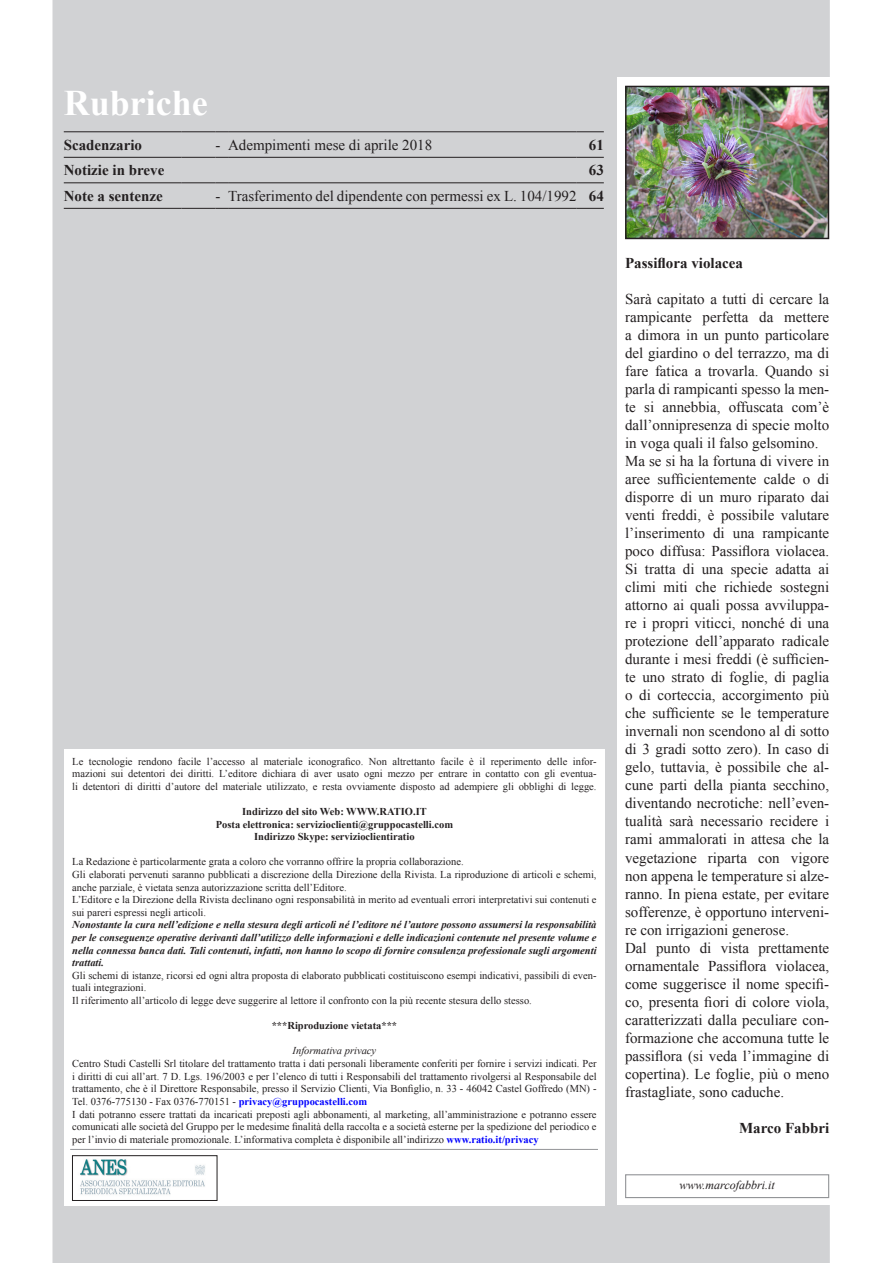
<style>
.page{position:relative;width:893px;height:1263px;background:#fff}
.page>*{position:absolute;margin:0;border:0;box-sizing:border-box;transform-origin:0 0}
.t1{font:700 36px "Times New Roman";color:#fff}
.t2{font:15px/18px "Times New Roman";color:#231f20;text-align:justify}
.t3{font:700 15px "Times New Roman";color:#231f20}
.t4{font:italic 12px "Times New Roman";color:#231f20}
.t5{font:10.5px/12.6px "Times New Roman";color:#231f20}
.t6{font:italic 700 10.5px/12.6px "Times New Roman";color:#231f20;text-align:justify}
.t7{font:700 10.5px/12.6px "Times New Roman";color:#231f20;text-align:center}
.t8{font:italic 10.5px "Times New Roman";color:#231f20}
.s1{font-weight:700;color:#00f}
</style>
<div class="page">
<div style="left:52px;top:0;width:778px;height:1263px;background:#d1d2d4"></div>
<div style="left:617px;top:77px;width:225px;height:1128px;background:#fff"></div>
<div style="left:65px;top:749px;width:540px;height:456px;background:#fff"></div>
<hr style="left:70px;top:1149px;width:528px;height:1px;background:#939598">
<img style="left:80px;top:1159px;width:125px;height:36px">
<div style="left:72px;top:1155px;width:145px;height:46px;border:1px solid #231f20"></div>
<div style="left:625px;top:1174px;width:204px;height:24px;border:1px solid #939598"></div>
<svg style="left:215px;top:157px;width:13px;height:1px"></svg>
<hr style="left:228px;top:157px;width:349px;height:1px;background:#231f20">
<hr style="left:64px;top:132px;width:117px;height:1px;background:#231f20">
<hr style="left:181px;top:132px;width:34px;height:1px;background:#231f20">
<svg style="left:215px;top:132px;width:13px;height:1px"></svg>
<hr style="left:228px;top:132px;width:349px;height:1px;background:#231f20">
<svg style="left:577px;top:132px;width:27px;height:1px"></svg>
<hr style="left:64px;top:157px;width:117px;height:1px;background:#231f20">
<hr style="left:181px;top:157px;width:34px;height:1px;background:#231f20">
<svg style="left:577px;top:157px;width:27px;height:1px"></svg>
<hr style="left:64px;top:183px;width:117px;height:1px;background:#231f20">
<hr style="left:181px;top:183px;width:34px;height:1px;background:#231f20">
<svg style="left:215px;top:183px;width:13px;height:1px"></svg>
<hr style="left:228px;top:183px;width:349px;height:1px;background:#231f20">
<svg style="left:577px;top:183px;width:27px;height:1px"></svg>
<hr style="left:64px;top:208px;width:117px;height:1px;background:#231f20">
<hr style="left:181px;top:208px;width:34px;height:1px;background:#231f20">
<svg style="left:215px;top:208px;width:13px;height:1px"></svg>
<hr style="left:228px;top:208px;width:349px;height:1px;background:#231f20">
<svg style="left:577px;top:208px;width:27px;height:1px"></svg>
<img style="left:627px;top:88px;width:200px;height:149px">
<div style="left:625px;top:86px;width:204px;height:153px;border:1px solid #231f20"></div>
<p class="t1" style="left:64px;top:78px;width:145px">Rubriche</p>
<p class="t3" style="left:64px;top:134px;width:80px">Scadenzario</p>
<p class="t2" style="left:215px;top:135px;width:6px">-</p>
<p class="t2" style="left:228px;top:135px;width:206px">Adempimenti mese di aprile 2018</p>
<p class="t3" style="left:589px;top:134px;width:16px">61</p>
<p class="t3" style="left:64px;top:160px;width:102px">Notizie in breve</p>
<p class="t3" style="left:589px;top:160px;width:16px">63</p>
<p class="t3" style="left:64px;top:185px;width:101px">Note a sentenze</p>
<p class="t2" style="left:215px;top:187px;width:6px">-</p>
<p class="t2" style="left:228px;top:187px;width:350px">Trasferimento del dipendente con permessi ex L. 104/1992</p>
<p class="t3" style="left:589px;top:185px;width:16px">64</p>
<p class="t5" style="left:72px;top:755px;width:526px;text-align:justify">Le tecnologie rendono facile l’accesso al materiale iconografico. Non altrettanto facile è il reperimento delle infor&shy;mazioni sui detentori dei diritti. L’editore dichiara di aver usato ogni mezzo per entrare in contatto con gli eventua&shy;li detentori di diritti d’autore del materiale utilizzato, e resta ovviamente disposto ad adempiere gli obblighi di legge.</p>
<p class="t7" style="left:216px;top:805px;width:239px">Indirizzo del sito Web: WWW.RATIO.IT<br>Posta elettronica: servizioclienti@gruppocastelli.com<br>Indirizzo Skype: servizioclientiratio</p>
<p class="t5" style="left:72px;top:855px;width:526px">La Redazione è particolarmente grata a coloro che vorranno offrire la propria collaborazione.<br>Gli elaborati pervenuti saranno pubblicati a discrezione della Direzione della Rivista. La riproduzione di articoli e schemi, anche parziale, è vietata senza autorizzazione scritta dell’Editore.<br>L’Editore e la Direzione della Rivista declinano ogni responsabilità in merito ad eventuali errori interpretativi sui contenuti e sui pareri espressi negli articoli.</p>
<p class="t6" style="left:72px;top:918px;width:526px">Nonostante la cura nell’edizione e nella stesura degli articoli né l’editore né l’autore possono assumersi la responsabilità per le conseguenze operative derivanti dall’utilizzo delle informazioni e delle indicazioni contenute nel presente volume e nella connessa banca dati. Tali contenuti, infatti, non hanno lo scopo di fornire consulenza professionale sugli argomenti trattati.</p>
<p class="t5" style="left:72px;top:969px;width:526px">Gli schemi di istanze, ricorsi ed ogni altra proposta di elaborato pubblicati costituiscono esempi indicativi, passibili di even&shy;tuali integrazioni.<br>Il riferimento all’articolo di legge deve suggerire al lettore il confronto con la più recente stesura dello stesso.</p>
<p class="t7" style="left:272px;top:1019px;width:127px">***Riproduzione vietata***</p>
<p class="t8" style="left:293px;top:1044px;width:85px">Informativa privacy</p>
<p class="t5" style="left:72px;top:1057px;width:526px">Centro Studi Castelli Srl titolare del trattamento tratta i dati personali liberamente conferiti per fornire i servizi indicati. Per i diritti di cui all’art. 7 D. Lgs. 196/2003 e per l’elenco di tutti i Responsabili del trattamento rivolgersi al Responsabile del trattamento, che è il Direttore Responsabile, presso il Servizio Clienti, Via Bonfiglio, n. 33 - 46042 Castel Goffredo (MN) - Tel. 0376-775130 - Fax 0376-770151 - <span class="s1">privacy@gruppocastelli.com<br></span>I dati potranno essere trattati da incaricati preposti agli abbonamenti, al marketing, all’amministrazione e potranno essere comunicati alle società del Gruppo per le medesime finalità della raccolta e a società esterne per la spedizione del periodico e per l’invio di materiale promozionale. L’informativa completa è disponibile all’indirizzo <span class="s1">www.ratio.it/privacy</span></p>
<p class="t3" style="left:625px;top:253px;width:119px">Passiflora violacea</p>
<p class="t2" style="left:625px;top:290px;width:206px">Sarà capitato a tutti di cercare la rampicante perfetta da mettere a dimora in un punto particolare del giardino o del terrazzo, ma di fare fatica a trovarla. Quando si parla di rampicanti spesso la men&shy;te si annebbia, offuscata com’è dall’onnipresenza di specie molto in voga quali il falso gelsomino.</p>
<p class="t2" style="left:625px;top:452px;width:206px">Ma se si ha la fortuna di vivere in aree sufficientemente calde o di disporre di un muro riparato dai venti freddi, è possibile valutare l’inserimento di una rampicante poco diffusa: Passiflora violacea.<br>Si tratta di una specie adatta ai climi miti che richiede sostegni attorno ai quali possa avviluppa&shy;re i propri viticci, nonché di una protezione dell’apparato radicale durante i mesi freddi (è sufficien&shy;te uno strato di foglie, di paglia o di corteccia, accorgimento più che sufficiente se le temperature invernali non scendono al di sotto di 3 gradi sotto zero). In caso di gelo, tuttavia, è possibile che al&shy;cune parti della pianta secchino, diventando necrotiche: nell’even&shy;tualità sarà necessario recidere i rami ammalorati in attesa che la vegetazione riparta con vigore non appena le temperature si alze&shy;ranno. In piena estate, per evitare sofferenze, è opportuno interveni&shy;re con irrigazioni generose.</p>
<p class="t2" style="left:625px;top:938px;width:206px">Dal punto di vista prettamente ornamentale Passiflora violacea, come suggerisce il nome specifi&shy;co, presenta fiori di colore viola, caratterizzati dalla peculiare con&shy;formazione che accomuna tutte le passiflora (si veda l’immagine di copertina). Le foglie, più o meno frastagliate, sono caduche.</p>
<p class="t3" style="left:739px;top:1117px;width:92px">Marco Fabbri</p>
<p class="t4" style="left:679px;top:1177px;width:97px">www.marcofabbri.it</p>
</div>
